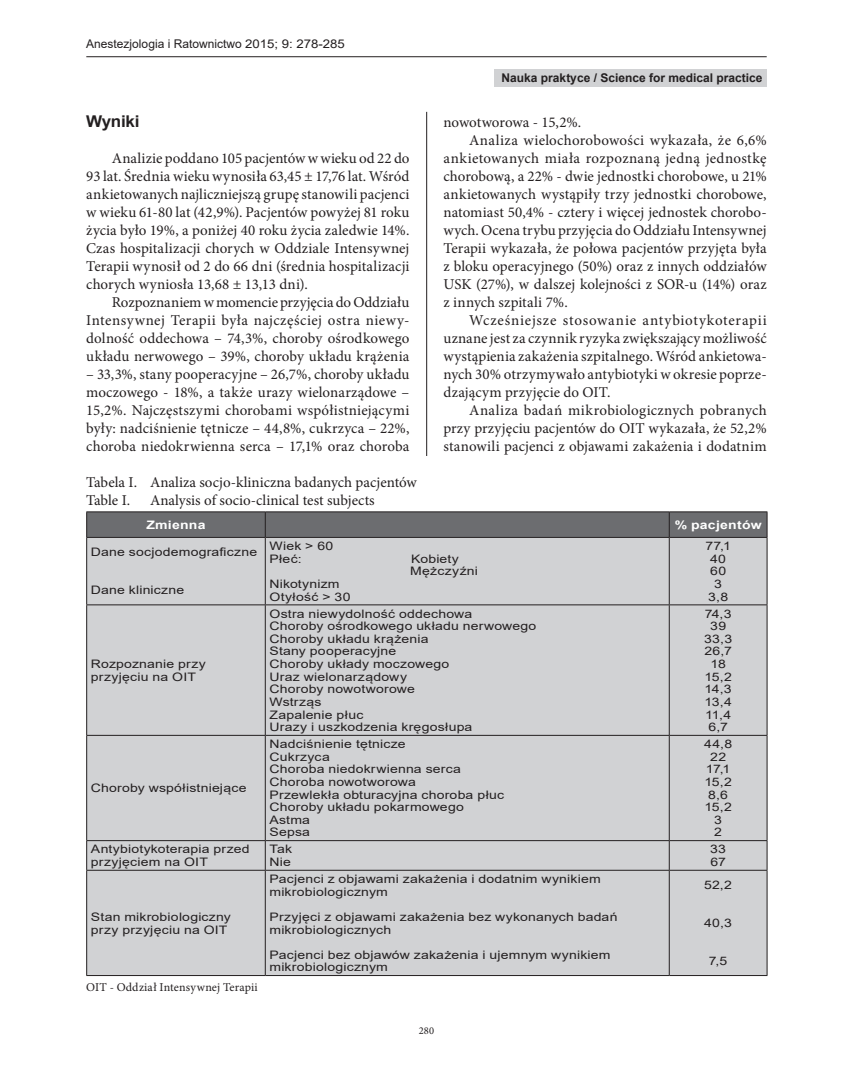
<style>
.page{position:relative;width:853px;height:1066px;background:#fff}
.page>*{position:absolute;margin:0;border:0;box-sizing:border-box;transform-origin:0 0}
.t1{font:700 16.2px "Arial";letter-spacing:-.015em;color:#231f20;scale:1.05 1}
.t2{font:15px/18px "Minion Pro";letter-spacing:.005em;color:#231f20;text-align:justify}
.t3{font:15px "Minion Pro";letter-spacing:.025em;color:#231f20}
.t4{font:15px "Minion Pro";letter-spacing:.05em;color:#231f20}
.t5{font:12px "Arial";color:#231f20}
.t6{font:700 12px "Arial";color:#231f20}
.t7{font:12px "Minion Pro";letter-spacing:.015em;color:#231f20}
.t8{font:11.7px/12.6px "Arial";letter-spacing:.015em;color:#231f20;scale:1.2 1}
.t9{font:11.7px/12.6px "Arial";letter-spacing:-.025em;color:#231f20;text-align:center;scale:1.2 1}
.t10{font:700 11.7px "Arial";letter-spacing:.015em;color:#fff;scale:1.2 1}
.t11{font:10.5px "Minion Pro";color:#231f20}
</style>
<div class="page">
<hr style="left:426px;top:112px;width:1px;height:880px;background:#231f20">
<hr style="left:86px;top:56px;width:681px;height:1px;background:#231f20">
<div style="left:495px;top:69px;width:272px;height:17px;background:#d1d2d4"></div>
<div style="left:87px;top:538px;width:680px;height:437px;background:#d1d2d4"></div>
<hr style="left:265px;top:538px;width:1px;height:66px;background:#231f20">
<hr style="left:669px;top:538px;width:1px;height:66px;background:#231f20">
<hr style="left:86px;top:604px;width:179px;height:1px;background:#231f20">
<hr style="left:265px;top:604px;width:404px;height:1px;background:#231f20">
<hr style="left:265px;top:605px;width:1px;height:130px;background:#231f20">
<hr style="left:669px;top:604px;width:98px;height:1px;background:#231f20">
<hr style="left:669px;top:605px;width:1px;height:130px;background:#231f20">
<hr style="left:86px;top:735px;width:179px;height:1px;background:#231f20">
<hr style="left:265px;top:735px;width:404px;height:1px;background:#231f20">
<hr style="left:265px;top:735px;width:1px;height:105px;background:#231f20">
<hr style="left:669px;top:735px;width:98px;height:1px;background:#231f20">
<hr style="left:669px;top:735px;width:1px;height:105px;background:#231f20">
<hr style="left:86px;top:840px;width:179px;height:1px;background:#231f20">
<hr style="left:265px;top:840px;width:404px;height:1px;background:#231f20">
<svg style="left:265px;top:841px;width:1px;height:28px"></svg>
<hr style="left:669px;top:840px;width:98px;height:1px;background:#231f20">
<svg style="left:669px;top:841px;width:1px;height:28px"></svg>
<hr style="left:86px;top:869px;width:179px;height:1px;background:#231f20">
<hr style="left:265px;top:869px;width:404px;height:1px;background:#231f20">
<hr style="left:265px;top:870px;width:1px;height:105px;background:#231f20">
<hr style="left:669px;top:869px;width:98px;height:1px;background:#231f20">
<hr style="left:669px;top:870px;width:1px;height:105px;background:#231f20">
<hr style="left:86px;top:538px;width:1px;height:66px;background:#231f20">
<hr style="left:767px;top:538px;width:1px;height:66px;background:#231f20">
<hr style="left:86px;top:605px;width:1px;height:130px;background:#231f20">
<hr style="left:767px;top:605px;width:1px;height:130px;background:#231f20">
<hr style="left:86px;top:735px;width:1px;height:105px;background:#231f20">
<hr style="left:767px;top:735px;width:1px;height:105px;background:#231f20">
<svg style="left:86px;top:841px;width:1px;height:28px"></svg>
<svg style="left:767px;top:841px;width:1px;height:28px"></svg>
<hr style="left:86px;top:870px;width:1px;height:105px;background:#231f20">
<hr style="left:767px;top:870px;width:1px;height:105px;background:#231f20">
<hr style="left:86px;top:975px;width:179px;height:1px;background:#231f20">
<hr style="left:265px;top:975px;width:404px;height:1px;background:#231f20">
<hr style="left:669px;top:975px;width:98px;height:1px;background:#231f20">
<hr style="left:86px;top:511px;width:179px;height:1px;background:#231f20">
<hr style="left:265px;top:511px;width:404px;height:1px;background:#231f20">
<hr style="left:669px;top:511px;width:98px;height:1px;background:#231f20">
<div style="left:86px;top:512px;width:682px;height:25px;background:#6c6d70"></div>
<hr style="left:86px;top:537px;width:179px;height:1px;background:#231f20">
<hr style="left:265px;top:537px;width:404px;height:1px;background:#231f20">
<hr style="left:669px;top:537px;width:98px;height:1px;background:#231f20">
<p class="t5" style="left:86px;top:36px;width:260px">Anestezjologia i Ratownictwo 2015; 9: 278-285</p>
<p class="t1" style="left:86px;top:110px;width:52px">Wyniki</p>
<p class="t2" style="left:86px;top:150px;width:325px;text-indent:26px">Analizie poddano 105 pacjentów w wieku od 22 do 93 lat. Średnia wieku wynosiła 63,45 ± 17,76 lat. Wśród ankietowanych najliczniejszą grupę stanowili pacjenci w wieku 61-80 lat (42,9%). Pacjentów powyżej 81 roku życia było 19%, a poniżej 40 roku życia zaledwie 14%.<br>Czas hospitalizacji chorych w Oddziale Intensywnej Terapii wynosił od 2 do 66 dni (średnia hospitalizacji chorych wyniosła 13,68 ± 13,13 dni).</p>
<p class="t2" style="left:86px;top:294px;width:325px;text-indent:26px">Rozpoznaniem w momencie przyjęcia do Oddziału Intensywnej Terapii była najczęściej ostra niewy&shy;dolność oddechowa – 74,3%, choroby ośrodkowego układu nerwowego – 39%, choroby układu krążenia</p>
<p class="t2" style="left:86px;top:366px;width:325px">– 33,3%, stany pooperacyjne – 26,7%, choroby układu moczowego - 18%, a także urazy wielonarządowe – 15,2%. Najczęstszymi chorobami współistniejącymi były: nadciśnienie tętnicze – 44,8%, cukrzyca – 22%, choroba niedokrwienna serca – 17,1% oraz choroba</p>
<p class="t6" style="left:502px;top:69px;width:262px">Nauka praktyce / Science for medical practice</p>
<p class="t2" style="left:443px;top:114px;width:139px">nowotworowa - 15,2%.</p>
<p class="t3" style="left:469px;top:130px;width:299px">Analiza wielochorobowości wykazała, że 6,6%</p>
<p class="t3" style="left:443px;top:148px;width:325px">ankietowanych miała rozpoznaną jedną jednostkę</p>
<p class="t2" style="left:443px;top:168px;width:325px">chorobową, a 22% - dwie jednostki chorobowe, u 21%</p>
<p class="t2" style="left:443px;top:186px;width:325px">ankietowanych wystąpiły trzy jednostki chorobowe,</p>
<p class="t2" style="left:443px;top:204px;width:325px">natomiast 50,4% - cztery i więcej jednostek chorobo-</p>
<p class="t2" style="left:443px;top:222px;width:325px">wych. Ocena trybu przyjęcia do Oddziału Intensywnej</p>
<p class="t2" style="left:443px;top:240px;width:325px">Terapii wykazała, że połowa pacjentów przyjęta była</p>
<p class="t2" style="left:443px;top:258px;width:325px">z bloku operacyjnego (50%) oraz z innych oddziałów</p>
<p class="t2" style="left:443px;top:276px;width:325px">USK (27%), w dalszej kolejności z SOR-u (14%) oraz</p>
<p class="t2" style="left:443px;top:294px;width:126px">z innych szpitali 7%.</p>
<p class="t4" style="left:469px;top:310px;width:299px">Wcześniejsze stosowanie antybiotykoterapii</p>
<p class="t2" style="left:443px;top:330px;width:325px">uznane jest za czynnik ryzyka zwiększający możliwość</p>
<p class="t2" style="left:443px;top:348px;width:325px">wystąpienia zakażenia szpitalnego. Wśród ankietowa-</p>
<p class="t2" style="left:443px;top:366px;width:325px">nych 30% otrzymywało antybiotyki w okresie poprze-</p>
<p class="t2" style="left:443px;top:384px;width:169px">dzającym przyjęcie do OIT.</p>
<p class="t2" style="left:469px;top:402px;width:299px">Analiza badań mikrobiologicznych pobranych</p>
<p class="t2" style="left:443px;top:420px;width:325px">przy przyjęciu pacjentów do OIT wykazała, że 52,2%</p>
<p class="t2" style="left:443px;top:438px;width:325px">stanowili pacjenci z objawami zakażenia i dodatnim</p>
<p class="t2" style="left:86px;top:474px;width:332px">Tabela I. Analiza socjo-kliniczna badanych pacjentów<br>Table I.</p>
<p class="t2" style="left:150px;top:492px;width:226px">Analysis of socio-clinical test subjects</p>
<p class="t10" style="left:146px;top:516px;width:51px">Zmienna</p>
<p class="t10" style="left:675px;top:516px;width:74px">% pacjentów</p>
<p class="t8" style="left:91px;top:546px;width:140px">Dane socjodemograficzne</p>
<p class="t8" style="left:91px;top:584px;width:79px">Dane kliniczne</p>
<p class="t8" style="left:270px;top:539px;width:55px">Wiek &gt; 60<br>Płeć:</p>
<p class="t8" style="left:705px;top:539px;width:23px;text-align:center">77,1<br>40<br>60<br>3<br>3,8</p>
<p class="t8" style="left:410px;top:552px;width:58px">Kobiety<br>Mężczyźni</p>
<p class="t8" style="left:270px;top:577px;width:69px">Nikotynizm<br>Otyłość &gt; 30</p>
<p class="t8" style="left:91px;top:657px;width:97px">Rozpoznanie przy przyjęciu na OIT</p>
<p class="t8" style="left:91px;top:781px;width:131px">Choroby współistniejące</p>
<p class="t8" style="left:270px;top:607px;width:224px">Ostra niewydolność oddechowa<br>Choroby ośrodkowego układu nerwowego<br>Choroby układu krążenia<br>Stany pooperacyjne<br>Choroby układy moczowego<br>Uraz wielonarządowy<br>Choroby nowotworowe<br>Wstrząs<br>Zapalenie płuc<br>Urazy i uszkodzenia kręgosłupa</p>
<p class="t9" style="left:704px;top:607px;width:25px">74,3<br>39<br>33,3<br>26,7<br>18<br>15,2<br>14,3<br>13,4<br>11,4<br>6,7</p>
<p class="t8" style="left:270px;top:737px;width:197px">Nadciśnienie tętnicze<br>Cukrzyca<br>Choroba niedokrwienna serca<br>Choroba nowotworowa<br>Przewlekła obturacyjna choroba płuc<br>Choroby układu pokarmowego<br>Astma<br>Sepsa</p>
<p class="t8" style="left:704px;top:737px;width:25px;text-align:center">44,8<br>22<br>17,1<br>15,2<br>8,6<br>15,2<br>3<br>2</p>
<p class="t8" style="left:91px;top:843px;width:134px">Antybiotykoterapia przed przyjęciem na OIT</p>
<p class="t8" style="left:270px;top:843px;width:20px">Tak<br>Nie</p>
<p class="t8" style="left:710px;top:843px;width:15px">33<br>67</p>
<p class="t8" style="left:91px;top:910px;width:118px">Stan mikrobiologiczny przy przyjęciu na OIT</p>
<p class="t7" style="left:86px;top:979px;width:173px">OIT - Oddział Intensywnej Terapii</p>
<p class="t8" style="left:270px;top:872px;width:277px">Pacjenci z objawami zakażenia i dodatnim wynikiem mikrobiologicznym</p>
<p class="t8" style="left:270px;top:910px;width:291px">Przyjęci z objawami zakażenia bez wykonanych badań mikrobiologicznych</p>
<p class="t8" style="left:270px;top:948px;width:286px">Pacjenci bez objawów zakażenia i ujemnym wynikiem mikrobiologicznym</p>
<p class="t11" style="left:419px;top:1023px;width:17px">280</p>
<p class="t8" style="left:704px;top:878px;width:25px">52,2</p>
<p class="t8" style="left:704px;top:916px;width:25px">40,3</p>
<p class="t8" style="left:709px;top:954px;width:17px">7,5</p>
</div>
